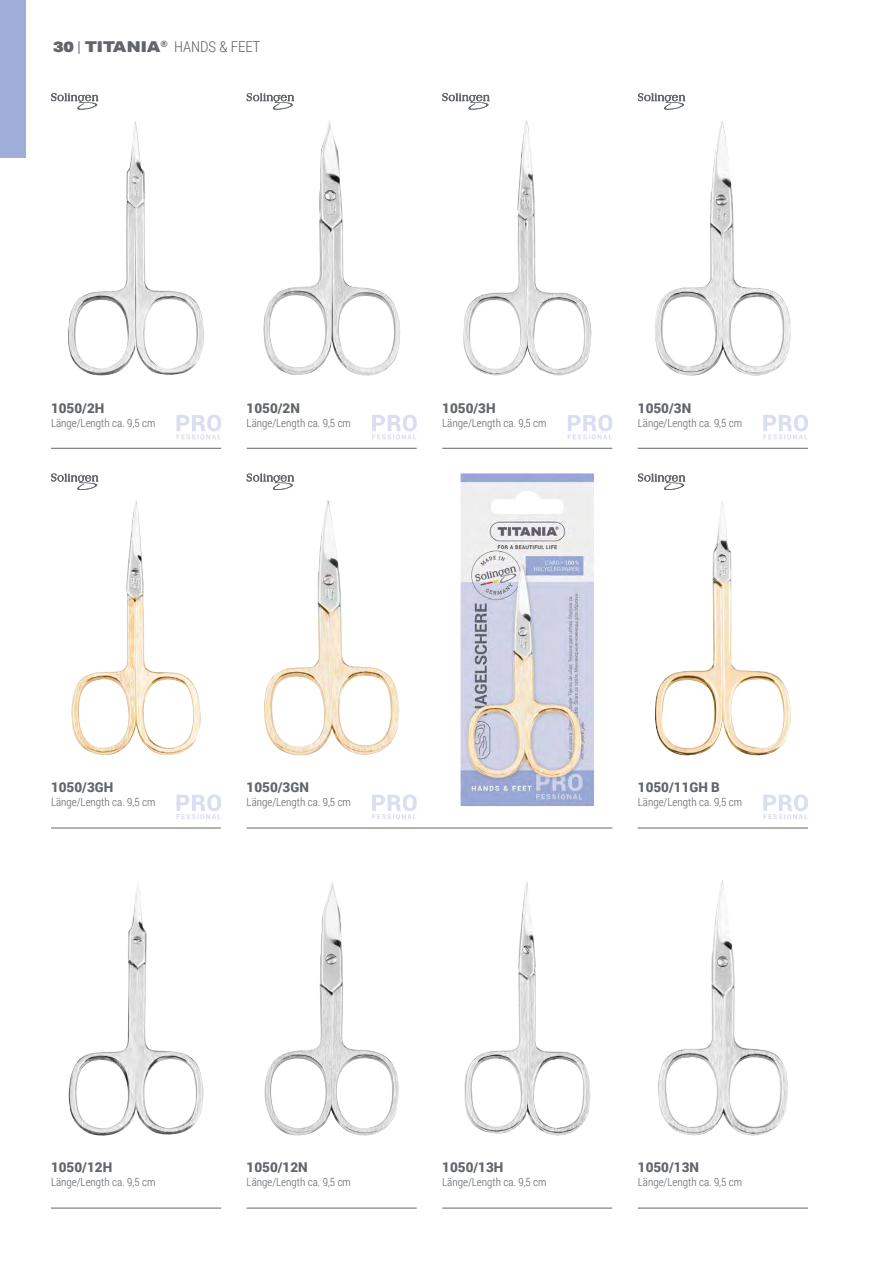
<style>
.page{position:relative;width:893px;height:1263px;background:#fff}
.page>*{position:absolute;margin:0;border:0;box-sizing:border-box;transform-origin:0 0}
.t1{font:300 15px "Roboto Condensed";color:#62666b}
.t2{font:900 13.5px "Roboto";color:#62666b}
.t3{font:300 11.25px "Roboto Condensed";color:#62666b}
.s1{font-family:"Aktiv Grotesk Ex";font-weight:900}
.s2{font-weight:400}
</style>
<div class="page">
<div style="left:0;top:0;width:26px;height:158px;background:#a0add9"></div>
<img style="left:68px;top:121px;width:136px;height:255px">
<img style="left:263px;top:120px;width:137px;height:256px">
<img style="left:71px;top:500px;width:130px;height:256px">
<img style="left:264px;top:500px;width:135px;height:255px">
<img style="left:463px;top:120px;width:129px;height:256px">
<img style="left:655px;top:121px;width:136px;height:255px">
<img style="left:655px;top:501px;width:136px;height:255px">
<img style="left:69px;top:883px;width:135px;height:253px">
<img style="left:264px;top:881px;width:135px;height:255px">
<img style="left:464px;top:881px;width:126px;height:255px">
<img style="left:658px;top:880px;width:130px;height:256px">
<img style="left:461px;top:473px;width:133px;height:333px">
<hr style="left:51px;top:828px;width:170px;height:1px;background:#62666b">
<hr style="left:51px;top:1208px;width:170px;height:1px;background:#62666b">
<hr style="left:247px;top:828px;width:365px;height:1px;background:#62666b">
<hr style="left:638px;top:828px;width:170px;height:1px;background:#62666b">
<hr style="left:247px;top:1208px;width:170px;height:1px;background:#62666b">
<hr style="left:442px;top:1208px;width:170px;height:1px;background:#62666b">
<hr style="left:638px;top:1208px;width:170px;height:1px;background:#62666b">
<hr style="left:442px;top:448px;width:170px;height:1px;background:#62666b">
<hr style="left:638px;top:448px;width:170px;height:1px;background:#62666b">
<hr style="left:51px;top:448px;width:170px;height:1px;background:#62666b">
<hr style="left:247px;top:448px;width:170px;height:1px;background:#62666b">
<svg style="left:51px;top:473px;width:47px;height:17px"></svg>
<svg style="left:247px;top:473px;width:47px;height:17px"></svg>
<svg style="left:638px;top:473px;width:47px;height:17px"></svg>
<svg style="left:638px;top:93px;width:47px;height:17px"></svg>
<svg style="left:51px;top:93px;width:47px;height:17px"></svg>
<svg style="left:247px;top:93px;width:47px;height:17px"></svg>
<svg style="left:442px;top:93px;width:48px;height:17px"></svg>
<svg style="left:372px;top:794px;width:45px;height:25px"></svg>
<svg style="left:372px;top:415px;width:45px;height:24px"></svg>
<svg style="left:763px;top:415px;width:45px;height:24px"></svg>
<svg style="left:763px;top:794px;width:45px;height:25px"></svg>
<svg style="left:176px;top:794px;width:45px;height:25px"></svg>
<svg style="left:176px;top:415px;width:45px;height:24px"></svg>
<svg style="left:568px;top:415px;width:44px;height:24px"></svg>
<h1 class="t1" style="left:53px;top:36px;width:209px"><span class="s1">30</span> <span class="s2">|</span> <span class="s1">TITANIA</span><sup>®</sup> HANDS &amp; FEET</h1>
<p class="t2" style="left:51px;top:398px;width:55px">1050/2H</p>
<p class="t3" style="left:51px;top:415px;width:106px">Länge/Length ca. 9,5 cm</p>
<p class="t2" style="left:247px;top:398px;width:55px">1050/2N</p>
<p class="t3" style="left:247px;top:415px;width:106px">Länge/Length ca. 9,5 cm</p>
<p class="t2" style="left:442px;top:398px;width:55px">1050/3H</p>
<p class="t3" style="left:442px;top:415px;width:106px">Länge/Length ca. 9,5 cm</p>
<p class="t2" style="left:638px;top:398px;width:55px">1050/3N</p>
<p class="t3" style="left:638px;top:415px;width:106px">Länge/Length ca. 9,5 cm</p>
<p class="t2" style="left:51px;top:778px;width:64px">1050/3GH</p>
<p class="t3" style="left:51px;top:794px;width:106px">Länge/Length ca. 9,5 cm</p>
<p class="t2" style="left:247px;top:778px;width:64px">1050/3GN</p>
<p class="t3" style="left:247px;top:794px;width:106px">Länge/Length ca. 9,5 cm</p>
<p class="t2" style="left:638px;top:778px;width:84px">1050/11GH B</p>
<p class="t3" style="left:638px;top:794px;width:106px">Länge/Length ca. 9,5 cm</p>
<p class="t2" style="left:51px;top:1158px;width:63px">1050/12H</p>
<p class="t3" style="left:51px;top:1175px;width:106px">Länge/Length ca. 9,5 cm</p>
<p class="t2" style="left:247px;top:1158px;width:63px">1050/12N</p>
<p class="t3" style="left:247px;top:1175px;width:106px">Länge/Length ca. 9,5 cm</p>
<p class="t2" style="left:442px;top:1158px;width:63px">1050/13H</p>
<p class="t3" style="left:442px;top:1175px;width:106px">Länge/Length ca. 9,5 cm</p>
<p class="t2" style="left:638px;top:1158px;width:63px">1050/13N</p>
<p class="t3" style="left:638px;top:1175px;width:106px">Länge/Length ca. 9,5 cm</p>
</div>
